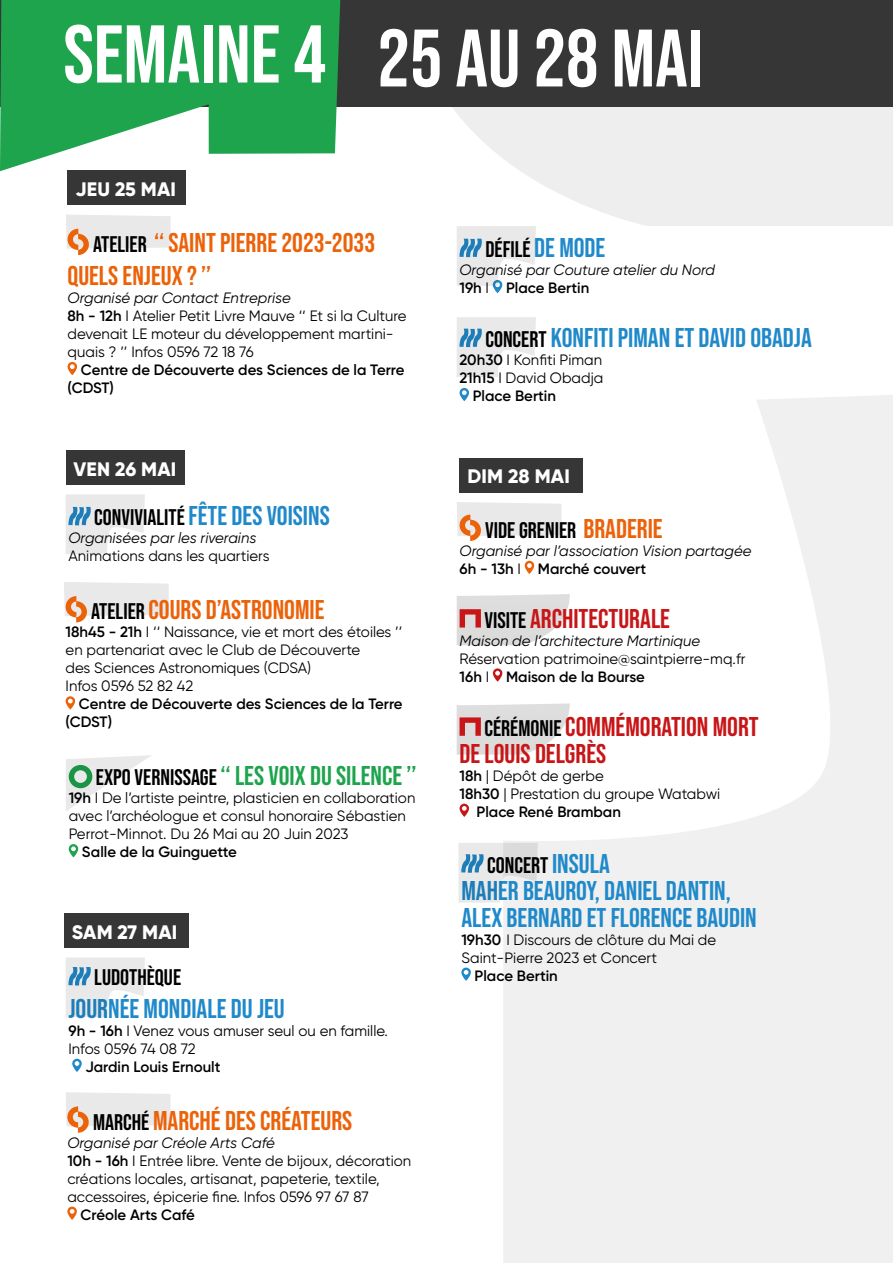
<style>
.page{position:relative;width:893px;height:1263px;background:#fff}
.page>*{position:absolute;margin:0;border:0;box-sizing:border-box;transform-origin:0 0}
.t1{font:81.3px "Bebas Neue";color:#fff}
.t2{font:27px/27px "Bebas Neue";color:#1f89ca}
.t3{font:27px/33px "Bebas Neue";color:#eb6209}
.t4{font:27px/27px "Bebas Neue";color:#c81517}
.t5{font:27px "Bebas Neue";color:#1da44c}
.t6{font:22.5px "Bebas Neue";color:#000}
.t7{font:800 19.5px "Gilroy";letter-spacing:.01em;color:#fff}
.t8{font:15px/18px "Gilroy";color:#000}
.t9{font:600 15px/18px "Gilroy";color:#000}
.t10{font:italic 15px/18px "Gilroy";color:#000}
.s1{font-size:81.75px}
.s2{font-size:22.5px;color:#000}
.s3{font-style:italic}
.s4{font-weight:600}
.s5{font-size:27px;color:#1f89ca}
.s6{font-weight:600;font-style:normal}
.s7{font-style:normal}
.s8{font-size:27px;color:#eb6209}
</style>
<div class="page">
<svg style="left:503px;top:395px;width:390px;height:868px;fill:#f0f0f0"></svg>
<svg style="left:410px;top:106px;width:483px;height:120px"></svg>
<div style="left:0;top:0;width:893px;height:106px;background:#373636"></div>
<svg style="left:0;top:0;width:340px;height:171px;fill:#1da44c"></svg>
<svg style="left:66px;top:1092px;width:105px;height:41px"></svg>
<svg style="left:67px;top:1206px;width:10px;height:14px"></svg>
<svg style="left:459px;top:388px;width:10px;height:13px"></svg>
<svg style="left:457px;top:317px;width:79px;height:60px"></svg>
<svg style="left:461px;top:967px;width:10px;height:14px"></svg>
<svg style="left:458px;top:843px;width:80px;height:60px"></svg>
<svg style="left:457px;top:502px;width:105px;height:39px"></svg>
<svg style="left:524px;top:561px;width:10px;height:13px"></svg>
<div style="left:460px;top:458px;width:123px;height:35px;background:#373636"></div>
<svg style="left:457px;top:594px;width:113px;height:51px;background:#e0d8d8"></svg>
<svg style="left:493px;top:668px;width:9px;height:14px"></svg>
<svg style="left:457px;top:703px;width:113px;height:52px;background:#e0d8d8"></svg>
<svg style="left:459px;top:804px;width:10px;height:13px"></svg>
<svg style="left:66px;top:215px;width:105px;height:40px"></svg>
<svg style="left:67px;top:362px;width:10px;height:13px"></svg>
<div style="left:68px;top:171px;width:118px;height:34px;background:#373636"></div>
<svg style="left:64px;top:582px;width:105px;height:40px"></svg>
<svg style="left:65px;top:696px;width:10px;height:13px"></svg>
<div style="left:66px;top:451px;width:118px;height:34px;background:#373636"></div>
<svg style="left:66px;top:494px;width:79px;height:60px"></svg>
<div style="left:64px;top:914px;width:125px;height:34px;background:#373636"></div>
<svg style="left:72px;top:1059px;width:10px;height:13px"></svg>
<svg style="left:66px;top:957px;width:79px;height:60px"></svg>
<svg style="left:457px;top:226px;width:79px;height:67px"></svg>
<svg style="left:68px;top:844px;width:10px;height:13px"></svg>
<svg style="left:66px;top:755px;width:85px;height:56px"></svg>
<h1 class="t1" style="left:63px;top:12px;width:641px"><span class="s1">SEMAINE 4</span> 25 AU 28 MAI</h1>
<h3 class="t7" style="left:76px;top:177px;width:102px">JEU 25 MAI</h3>
<h2 class="t3" style="left:68px;top:226px;width:309px;text-indent:26px"><span class="s2">ATELIER</span> ‘‘ SAINT PIERRE 2023-2033<br>QUELS ENJEUX ? ’’</h2>
<p class="t8" style="left:68px;top:289px;width:341px"><span class="s3">Organisé par Contact Entreprise<br></span><span class="s4">8h - 12h</span> I Atelier Petit Livre Mauve ‘‘ Et si la Culture devenait LE moteur du développement martini&shy;quais ? ’’ Infos 0596 72 18 76</p>
<p class="t9" style="left:68px;top:361px;width:338px;text-indent:13px">Centre de Découverte des Sciences de la Terre (CDST)</p>
<h3 class="t7" style="left:74px;top:456px;width:104px">VEN 26 MAI</h3>
<h2 class="t2" style="left:94px;top:502px;width:237px"><span class="s2">CONVIVIALITÉ</span> FÊTE DES VOISINS</h2>
<p class="t10" style="left:68px;top:529px;width:190px">Organisées par les riverains</p>
<p class="t8" style="left:68px;top:547px;width:203px">Animations dans les quartiers</p>
<h2 class="t3" style="left:91px;top:593px;width:235px"><span class="s2">ATELIER</span> COURS D’ASTRONOMIE</h2>
<p class="t8" style="left:66px;top:623px;width:338px"><span class="s4">18h45 - 21h</span> I ‘‘ Naissance, vie et mort des étoiles ’’ en partenariat avec le Club de Découverte<br>des Sciences Astronomiques (CDSA)<br>Infos 0596 52 82 42</p>
<p class="t9" style="left:66px;top:695px;width:338px;text-indent:13px">Centre de Découverte des Sciences de la Terre (CDST)</p>
<h2 class="t5" style="left:96px;top:761px;width:322px"><span class="s2">EXPO VERNISSAGE</span> ‘‘ LES VOIX DU SILENCE ’’</h2>
<p class="t8" style="left:69px;top:789px;width:348px"><span class="s4">19h</span> I De l’artiste peintre, plasticien en collaboration avec l’archéologue et consul honoraire Sébastien<br>Perrot-Minnot. Du 26 Mai au 20 Juin 2023</p>
<p class="t9" style="left:82px;top:843px;width:156px">Salle de la Guinguette</p>
<h3 class="t7" style="left:72px;top:919px;width:107px">SAM 27 MAI</h3>
<h3 class="t6" style="left:94px;top:965px;width:88px">LUDOTHÈQUE</h3>
<h2 class="t2" style="left:68px;top:995px;width:218px">JOURNÉE MONDIALE DU JEU</h2>
<p class="t8" style="left:68px;top:1021px;width:321px"><span class="s4">9h - 16h</span> I Venez vous amuser seul ou en famille.<br>Infos 0596 74 08 72</p>
<p class="t9" style="left:85px;top:1057px;width:136px">Jardin Louis Ernoult</p>
<h2 class="t3" style="left:93px;top:1103px;width:261px"><span class="s2">MARCHÉ</span> MARCHÉ DES CRÉATEURS</h2>
<p class="t8" style="left:67px;top:1133px;width:345px"><span class="s3">Organisé par Créole Arts Café<br></span><span class="s4">10h - 16h</span> I Entrée libre. Vente de bijoux, décoration créations locales, artisanat, papeterie, textile, accessoires, épicerie fine. Infos 0596 97 67 87</p>
<p class="t9" style="left:81px;top:1205px;width:116px">Créole Arts Café</p>
<h3 class="t6" style="left:485px;top:237px;width:122px">DÉFILÉ <span class="s5">DE MODE</span></h3>
<p class="t10" style="left:460px;top:261px;width:257px">Organisé par Couture atelier du Nord<br><span class="s6">19h</span> <span class="s7">I</span> <span class="s6">Place Bertin</span></p>
<h2 class="t2" style="left:485px;top:324px;width:328px"><span class="s2">CONCERT</span> KONFITI PIMAN ET DAVID OBADJA</h2>
<p class="t8" style="left:460px;top:351px;width:144px"><span class="s4">20h30</span> I Konfiti Piman</p>
<p class="t8" style="left:460px;top:369px;width:145px"><span class="s4">21h15</span> I David Obadja</p>
<p class="t9" style="left:473px;top:387px;width:85px">Place Bertin</p>
<h3 class="t7" style="left:468px;top:464px;width:104px">DIM 28 MAI</h3>
<h3 class="t6" style="left:485px;top:517px;width:179px">VIDE GRENIER <span class="s8">BRADERIE</span></h3>
<p class="t10" style="left:460px;top:541px;width:293px">Organisé par l’association Vision partagée<br><span class="s6">6h - 13h</span> <span class="s7">I</span> <span class="s6">Marché couvert</span></p>
<h2 class="t4" style="left:484px;top:604px;width:187px"><span class="s2">VISITE</span> ARCHITECTURALE</h2>
<p class="t10" style="left:460px;top:631px;width:242px">Maison de l’architecture Martinique</p>
<p class="t8" style="left:460px;top:649px;width:287px">Réservation patrimoine@saintpierre-mq.fr<br><span class="s4">16h</span> I <span class="s4">Maison de la Bourse</span></p>
<h2 class="t4" style="left:459px;top:713px;width:301px;text-indent:25px"><span class="s2">CÉRÉMONIE</span> COMMÉMORATION MORT<br>DE LOUIS DELGRÈS</h2>
<p class="t8" style="left:460px;top:766px;width:146px"><span class="s4">18h</span> | Dépôt de gerbe</p>
<p class="t8" style="left:460px;top:784px;width:262px"><span class="s4">18h30</span> | Prestation du groupe Watabwi</p>
<p class="t9" style="left:477px;top:802px;width:146px">Place René Bramban</p>
<h3 class="t6" style="left:487px;top:852px;width:124px">CONCERT <span class="s5">INSULA</span></h3>
<h2 class="t2" style="left:461px;top:876px;width:297px">MAHER BEAUROY, DANIEL DANTIN,<br>ALEX BERNARD ET FLORENCE BAUDIN</h2>
<p class="t8" style="left:461px;top:930px;width:256px"><span class="s4">19h30</span> I Discours de clôture du Mai de<br>Saint-Pierre 2023 et Concert</p>
<p class="t9" style="left:475px;top:966px;width:85px">Place Bertin</p>
</div>
